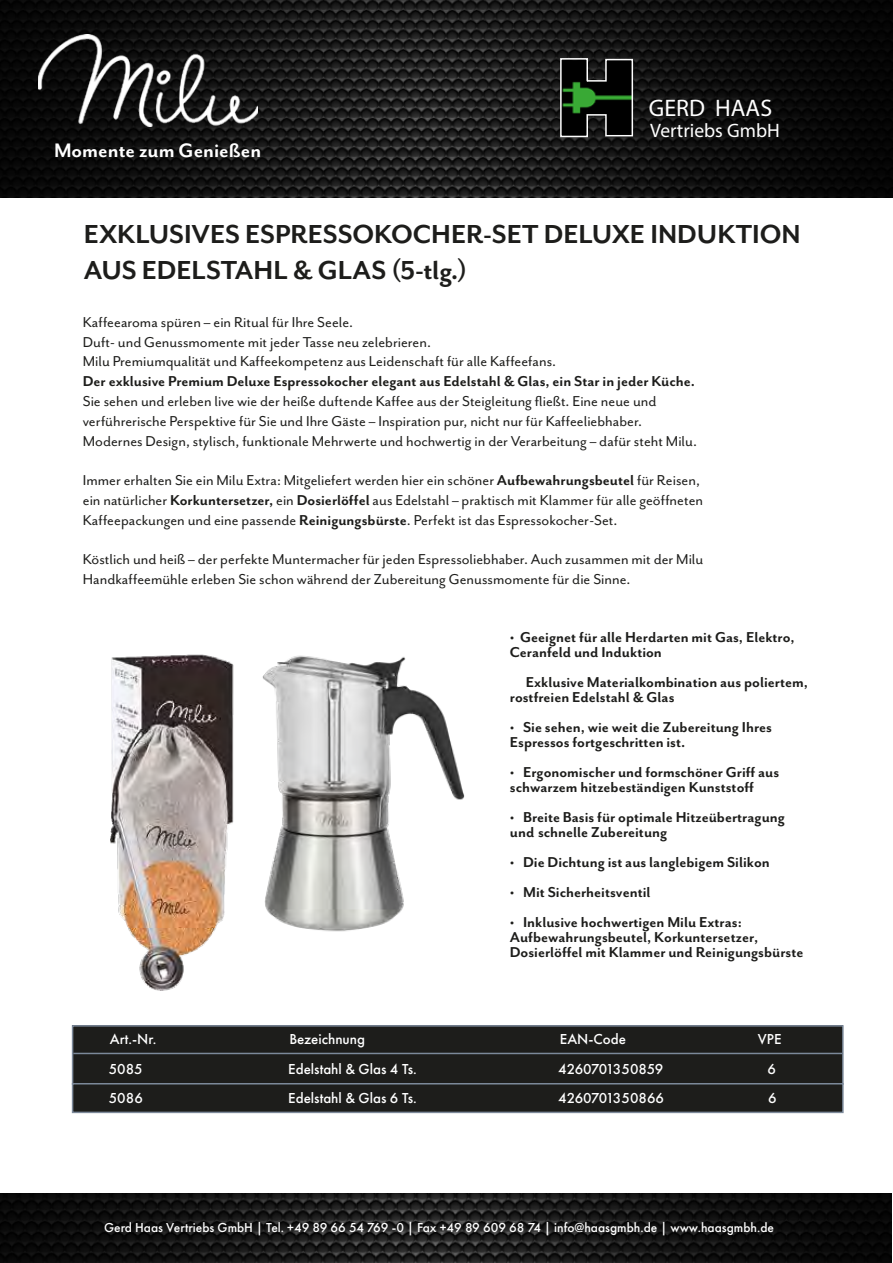
<style>
.page{position:relative;width:893px;height:1263px;background:#fff}
.page>*{position:absolute;margin:0;border:0;box-sizing:border-box;transform-origin:0 0}
.t1{font:700 30px/36px "Mr Eaves San OT";color:#1d1d1b}
.t2{font:24px "Myriad Pro";color:#fff}
.t3{font:700 22.5px "Mr Eaves San OT";color:#fff}
.t4{font:19.5px "Myriad Pro";color:#fff}
.t5{font:16.5px/19.8px "Mr Eaves San OT";color:#1d1d1b}
.t6{font:700 16.5px/14.9px "Mr Eaves San OT";color:#1d1d1b}
.t7{font:500 15px "Futura PT";color:#fff}
.t8{font:500 15px "Futura PT";letter-spacing:-.025em;color:#fff}
.t9{font:500 13.5px "Futura PT";color:#fff}
.s1{font-weight:700}
</style>
<div class="page">
<img style="left:0;top:0;width:893px;height:197px">
<img style="left:38px;top:35px;width:220px;height:92px">
<img style="left:262px;top:655px;width:203px;height:277px">
<img style="left:556px;top:57px;width:82px;height:81px">
<svg style="left:559px;top:57px;width:75px;height:81px;background:#233022"></svg>
<img style="left:0;top:1194px;width:892px;height:69px">
<div style="left:73px;top:1026px;width:770px;height:58px;background:#1d1d1b"></div>
<div style="left:72px;top:1025px;width:772px;height:60px;border:2px solid #7c899a"></div>
<div style="left:73px;top:1084px;width:770px;height:28px;background:#1d1d1b"></div>
<div style="left:72px;top:1083px;width:772px;height:30px;border:2px solid #7c899a"></div>
<hr style="left:73px;top:1053px;width:769px;height:1px;background:#7c899a">
<img style="left:111px;top:654px;width:123px;height:337px">
<h3 class="t3" style="left:54px;top:138px;width:209px">Momente zum Genießen</h3>
<h2 class="t2" style="left:649px;top:93px;width:125px">GERD HAAS</h2>
<p class="t4" style="left:650px;top:118px;width:131px">Vertriebs GmbH</p>
<h1 class="t1" style="left:84px;top:216px;width:718px">EXKLUSIVES ESPRESSOKOCHER-SET DELUXE INDUKTION<br>AUS EDELSTAHL &amp; GLAS (5-tlg.)</h1>
<p class="t5" style="left:83px;top:312px;width:475px">Kaffeearoma spüren – ein Ritual für Ihre Seele.<br>Duft- und Genussmomente mit jeder Tasse neu zelebrieren.<br>Milu Premiumqualität und Kaffeekompetenz aus Leidenschaft für alle Kaffeefans.</p>
<p class="t6" style="left:83px;top:374px;width:614px">Der exklusive Premium Deluxe Espressokocher elegant aus Edelstahl &amp; Glas, ein Star in jeder Küche.</p>
<p class="t5" style="left:83px;top:391px;width:616px">Sie sehen und erleben live wie der heiße duftende Kaffee aus der Steigleitung fließt. Eine neue und verführerische Perspektive für Sie und Ihre Gäste – Inspiration pur, nicht nur für Kaffeeliebhaber.<br>Modernes Design, stylisch, funktionale Mehrwerte und hochwertig in der Verarbeitung – dafür steht Milu.</p>
<p class="t5" style="left:83px;top:470px;width:622px">Immer erhalten Sie ein Milu Extra: Mitgeliefert werden hier ein schöner <span class="s1">Aufbewahrungsbeutel</span> für Reisen, ein natürlicher <span class="s1">Korkuntersetzer,</span> ein <span class="s1">Dosierlöffel</span> aus Edelstahl – praktisch mit Klammer für alle geöffneten<br>Kaffeepackungen und eine passende <span class="s1">Reinigungsbürste</span>. Perfekt ist das Espressokocher-Set.</p>
<p class="t5" style="left:83px;top:550px;width:622px">Köstlich und heiß – der perfekte Muntermacher für jeden Espressoliebhaber. Auch zusammen mit der Milu<br>Handkaffeemühle erleben Sie schon während der Zubereitung Genussmomente für die Sinne.</p>
<p class="t6" style="left:510px;top:630px;width:286px">• Geeignet für alle Herdarten mit Gas, Elektro,<br>Ceranfeld und Induktion</p>
<p class="t6" style="left:510px;top:675px;width:300px;text-indent:16px">Exklusive Materialkombination aus poliertem, rostfreien Edelstahl &amp; Glas</p>
<p class="t6" style="left:510px;top:720px;width:264px">• Sie sehen, wie weit die Zubereitung Ihres<br>Espressos fortgeschritten ist.</p>
<p class="t6" style="left:510px;top:765px;width:271px">• Ergonomischer und formschöner Griff aus schwarzem hitzebeständigen Kunststoff</p>
<p class="t6" style="left:510px;top:809px;width:277px">• Breite Basis für optimale Hitzeübertragung und schnelle Zubereitung</p>
<p class="t6" style="left:510px;top:854px;width:262px">• Die Dichtung ist aus langlebigem Silikon</p>
<p class="t6" style="left:510px;top:884px;width:142px">• Mit Sicherheitsventil</p>
<p class="t6" style="left:510px;top:914px;width:295px">• Inklusive hochwertigen Milu Extras:<br>Aufbewahrungsbeutel, Korkuntersetzer,<br>Dosierlöffel mit Klammer und Reinigungsbürste</p>
<p class="t7" style="left:110px;top:1030px;width:48px">Art.-Nr.</p>
<p class="t7" style="left:289px;top:1030px;width:77px">Bezeichnung</p>
<p class="t7" style="left:560px;top:1030px;width:68px">EAN-Code</p>
<p class="t7" style="left:758px;top:1030px;width:25px">VPE</p>
<p class="t7" style="left:109px;top:1059px;width:35px">5085</p>
<p class="t7" style="left:288px;top:1059px;width:130px">Edelstahl &amp; Glas 4 Ts.</p>
<p class="t8" style="left:558px;top:1059px;width:107px">4260701350859</p>
<p class="t7" style="left:767px;top:1059px;width:10px">6</p>
<p class="t7" style="left:109px;top:1088px;width:36px">5086</p>
<p class="t7" style="left:288px;top:1088px;width:130px">Edelstahl &amp; Glas 6 Ts.</p>
<p class="t7" style="left:558px;top:1088px;width:107px">4260701350866</p>
<p class="t7" style="left:768px;top:1088px;width:10px">6</p>
<p class="t9" style="left:104px;top:1219px;width:671px">Gerd Haas Vertriebs GmbH | Tel. +49 89 66 54 769 -0 | Fax +49 89 609 68 74 | info@haasgmbh.de | www.haasgmbh.de</p>
</div>
